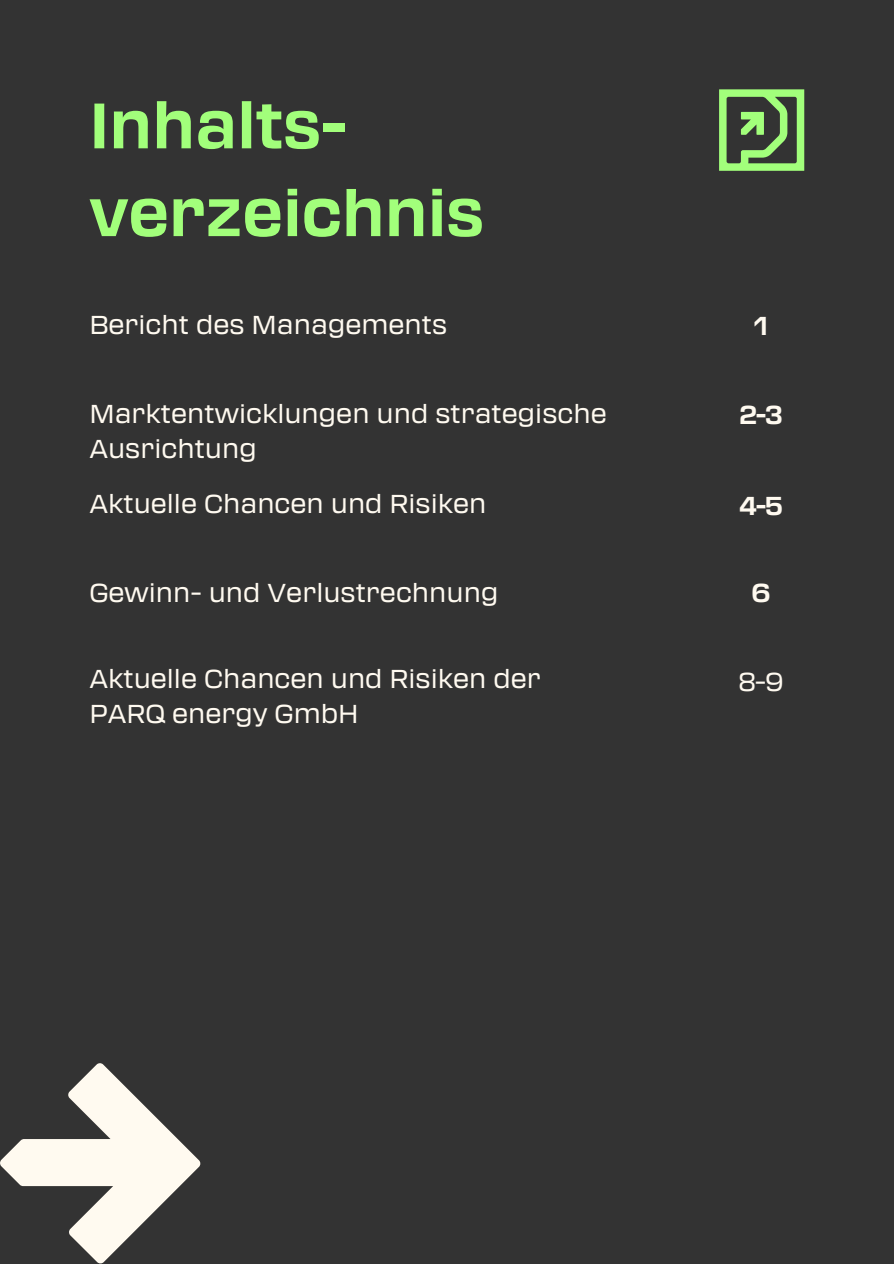
<style>
.page{position:relative;width:894px;height:1264px;background:#fff}
.page>*{position:absolute;margin:0;border:0;box-sizing:border-box;transform-origin:0 0}
.t1{font:700 63px/87.8px "Transducer";color:#a2ff7b}
.t2{font:25.5px "Transducer";color:#fffaf0}
.t3{font:700 25.5px "Transducer";color:#fffaf0}
</style>
<div class="page">
<div style="left:0;top:0;width:893px;height:1263px;background:#333"></div>
<svg style="left:719px;top:89px;width:85px;height:81px"></svg>
<svg style="left:0;top:1063px;width:200px;height:200px"></svg>
<p class="t1" style="left:89px;top:82px;width:396px">Inhalts&shy;verzeichnis</p>
<p class="t2" style="left:89px;top:310px;width:359px">Bericht des Managements</p>
<h1 class="t3" style="left:754px;top:310px;width:15px">1</h1>
<p class="t2" style="left:89px;top:399px;width:519px">Marktentwicklungen und strategische</p>
<p class="t3" style="left:739px;top:399px;width:45px">2-3</p>
<p class="t2" style="left:89px;top:434px;width:169px">Ausrichtung</p>
<p class="t2" style="left:89px;top:488px;width:398px">Aktuelle Chancen und Risiken</p>
<h2 class="t3" style="left:738px;top:490px;width:45px">4-5</h2>
<p class="t2" style="left:89px;top:577px;width:410px">Gewinn- und Verlustrechnung</p>
<h2 class="t3" style="left:751px;top:578px;width:21px">6</h2>
<p class="t2" style="left:89px;top:664px;width:453px">Aktuelle Chancen und Risiken der</p>
<p class="t2" style="left:738px;top:666px;width:46px">8-9</p>
<p class="t2" style="left:89px;top:699px;width:271px">PARQ energy GmbH</p>
</div>
